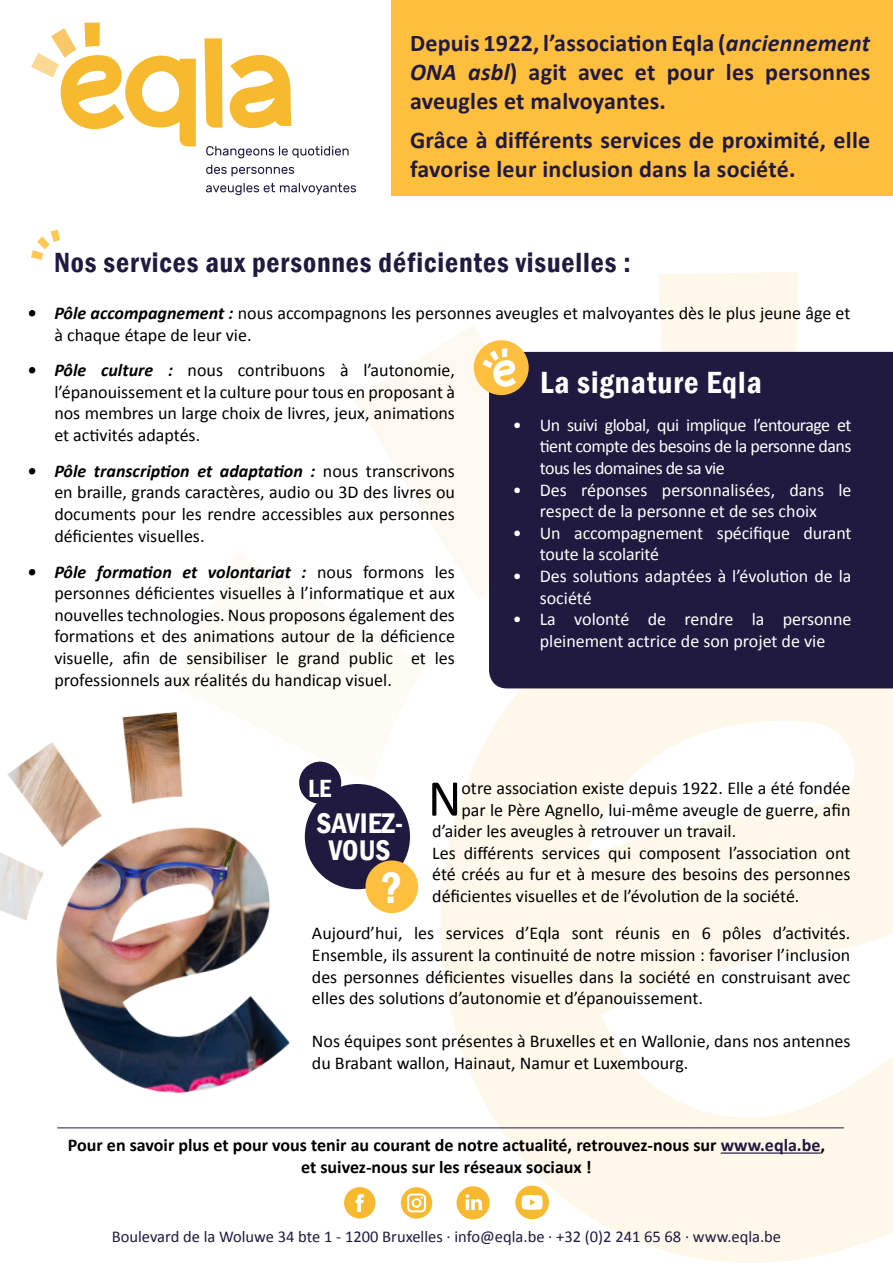
<style>
.page{position:relative;width:893px;height:1263px;background:#fff}
.page>*{position:absolute;margin:0;border:0;box-sizing:border-box;transform-origin:0 0}
.t1{font:52.05px "Calibri";color:#000}
.t2{font:600 condensed 45px "Franklin Gothic";color:#fff}
.t3{font:600 condensed 31.5px "Franklin Gothic";letter-spacing:.03em;color:#fff}
.t4{font:600 condensed 29.25px "Franklin Gothic";color:#fff}
.t5{font:600 condensed 28.5px "Franklin Gothic";letter-spacing:.03em;color:#201a40}
.t6{font:600 condensed 25.65px "Franklin Gothic";color:#fff}
.t7{font:700 24px/28.8px "Calibri";letter-spacing:.01em;color:#201a40;text-align:justify}
.t8{font:18px/21.6px "Calibri";color:#000;text-align:justify}
.t9{font:18px/21.6px "Calibri";color:#fff;text-align:center}
.t10{font:700 18px "Calibri";color:#000}
.t11{font:16.5px "Calibri";color:#1e1a40}
.s1{font-style:italic}
.s2{font-weight:700;font-style:italic}
.s3{color:#201a40}
</style>
<div class="page">
<div style="left:659px;top:272px;width:139px;height:80px;background:#fef8ea"></div>
<svg style="left:171px;top:554px;width:255px;height:229px;fill:#fefbf4"></svg>
<svg style="left:354px;top:325px;width:231px;height:275px;fill:#fef9f0"></svg>
<svg style="left:439px;top:574px;width:454px;height:689px;fill:#fef8ea"></svg>
<div style="left:489px;top:352px;width:404px;height:336px;background:#201a40"></div>
<div style="left:392px;top:0;width:501px;height:195px;background:#febe3e"></div>
<svg style="left:204px;top:38px;width:18px;height:90px"></svg>
<svg style="left:229px;top:55px;width:62px;height:73px"></svg>
<svg style="left:31px;top:23px;width:165px;height:123px"></svg>
<svg style="left:206px;top:165px;width:88px;height:11px"></svg>
<svg style="left:206px;top:146px;width:143px;height:12px"></svg>
<svg style="left:206px;top:183px;width:150px;height:12px"></svg>
<svg style="left:401px;top:1187px;width:31px;height:31px"></svg>
<div style="left:344px;top:1187px;width:31px;height:31px;background:#f7b92f;border-radius:50%"></div>
<svg style="left:355px;top:1194px;width:9px;height:18px"></svg>
<div style="left:456px;top:1186px;width:34px;height:33px;background:#f7b92f;border-radius:50%"></div>
<svg style="left:465px;top:1194px;width:17px;height:16px"></svg>
<svg style="left:515px;top:1185px;width:34px;height:34px"></svg>
<hr style="left:721px;top:1152px;width:99px;height:2px;background:#201a40">
<img style="left:0;top:685px;width:310px;height:408px">
<div style="left:305px;top:784px;width:105px;height:105px;background:#201a40;border-radius:50%"></div>
<div style="left:365px;top:860px;width:53px;height:53px;background:#febe3e;border-radius:50%"></div>
<div style="left:299px;top:762px;width:42px;height:42px;background:#201a40;border-radius:50%"></div>
<hr style="left:57px;top:1127px;width:787px;height:1px;background:#201a40">
<div style="left:474px;top:340px;width:55px;height:55px;background:#febe3e;border-radius:50%"></div>
<svg style="left:482px;top:348px;width:34px;height:39px"></svg>
<svg style="left:31px;top:230px;width:29px;height:30px"></svg>
<p class="t7" style="left:410px;top:29px;width:462px">Depuis 1922, l’association Eqla (<span class="s1">anciennement ONA asbl</span>) agit avec et pour les personnes aveugles et malvoyantes.</p>
<p class="t7" style="left:410px;top:126px;width:462px">Grâce à différents services de proximité, elle favorise leur inclusion dans la société.</p>
<p class="t5" style="left:54px;top:243px;width:578px">Nos services aux personnes déficientes visuelles :</p>
<p class="t8" style="left:54px;top:302px;width:798px;text-indent:-27px"><span class="s2">• Pôle accompagnement :</span> nous accompagnons les personnes aveugles et malvoyantes dès le plus jeune âge et à chaque étape de leur vie.</p>
<p class="t8" style="left:54px;top:359px;width:402px;text-indent:-27px"><span class="s2">• Pôle culture :</span> nous contribuons à l’autonomie, l’épanouissement et la culture pour tous en proposant à nos membres un large choix de livres, jeux, animations et activités adaptés.</p>
<p class="t8" style="left:54px;top:460px;width:402px;text-indent:-27px"><span class="s2">• Pôle transcription et adaptation :</span> nous transcrivons en braille, grands caractères, audio ou 3D des livres ou documents pour les rendre accessibles aux personnes déficientes visuelles.</p>
<p class="t8" style="left:54px;top:561px;width:402px;text-indent:-27px"><span class="s2">• Pôle formation et volontariat :</span> nous formons les personnes déficientes visuelles à l’informatique et aux nouvelles technologies. Nous proposons également des formations et des animations autour de la déficience visuelle, afin de sensibiliser le grand public et les professionnels aux réalités du handicap visuel.</p>
<p class="t3" style="left:540px;top:361px;width:223px">La signature Eqla</p>
<p class="t9" style="left:540px;top:414px;width:313px;text-align:justify;text-indent:-27px">• Un suivi global, qui implique l’entourage et tient compte des besoins de la personne dans tous les domaines de sa vie</p>
<p class="t9" style="left:513px;top:479px;width:340px">• Des réponses personnalisées, dans le respect de la personne et de ses choix</p>
<p class="t9" style="left:540px;top:522px;width:313px;text-align:left;text-indent:-27px">• Un accompagnement spécifique durant toute la scolarité</p>
<p class="t9" style="left:540px;top:565px;width:313px;text-align:left;text-indent:-27px">• Des solutions adaptées à l’évolution de la société</p>
<p class="t9" style="left:513px;top:608px;width:340px">• La volonté de rendre la personne pleinement actrice de son projet de vie</p>
<p class="t6" style="left:308px;top:771px;width:25px">LE</p>
<p class="t1" style="left:428px;top:765px;width:35px">N</p>
<p class="t8" style="left:461px;top:777px;width:390px">otre association existe depuis 1922. Elle a été fondée</p>
<p class="t8" style="left:461px;top:799px;width:390px">par le Père Agnello, lui-même aveugle de guerre, afin</p>
<p class="t8" style="left:432px;top:820px;width:306px">d’aider les aveugles à retrouver un travail.</p>
<p class="t8" style="left:432px;top:842px;width:420px">Les différents services qui composent l’association ont été créés au fur et à mesure des besoins des personnes déficientes visuelles et de l’évolution de la société.</p>
<p class="t4" style="left:316px;top:804px;width:88px">SAVIEZ-</p>
<p class="t4" style="left:329px;top:830px;width:63px">VOUS</p>
<p class="t2" style="left:381px;top:858px;width:23px">?</p>
<p class="t8" style="left:312px;top:922px;width:540px">Aujourd’hui, les services d’Eqla sont réunis en 6 pôles d’activités.<br>Ensemble, ils assurent la continuité de notre mission : favoriser l’inclusion des personnes déficientes visuelles dans la société en construisant avec elles des solutions d’autonomie et d’épanouissement.</p>
<p class="t8" style="left:312px;top:1030px;width:540px">Nos équipes sont présentes à Bruxelles et en Wallonie, dans nos antennes du Brabant wallon, Hainaut, Namur et Luxembourg.</p>
<p class="t10" style="left:68px;top:1133px;width:759px">Pour en savoir plus et pour vous tenir au courant de notre actualité, retrouvez-nous sur <span class="s3">www.eqla.be</span>,</p>
<p class="t10" style="left:301px;top:1155px;width:292px">et suivez-nous sur les réseaux sociaux !</p>
<p class="t11" style="left:112px;top:1226px;width:671px">Boulevard de la Woluwe 34 bte 1 - 1200 Bruxelles · info@eqla.be · +32 (0)2 241 65 68 · <span class="s3">www.eqla.be</span></p>
</div>
